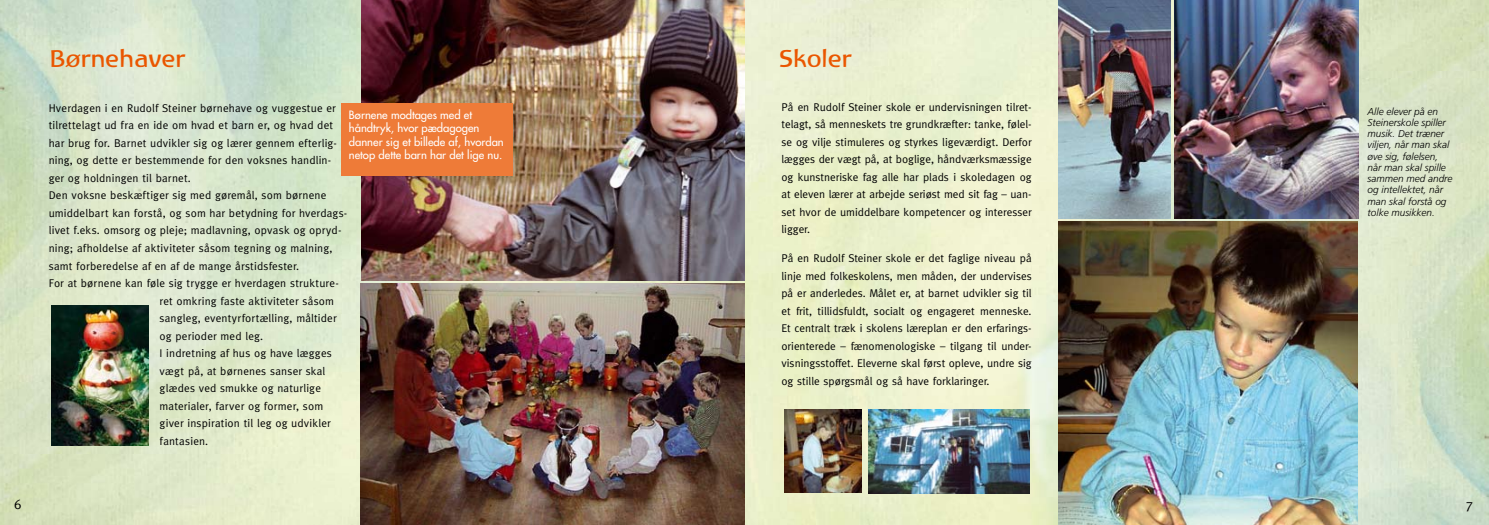
<style>
.page{position:relative;width:1489px;height:525px;background:#fff}
.page>*{position:absolute;margin:0;border:0;box-sizing:border-box;transform-origin:0 0}
.t1{font:23.75px "Atlantis";color:#ea5600}
.t2{font:13.75px "Meta";color:#000}
.t3{font:11.25px/17.5px "Meta";letter-spacing:.015em;color:#000;text-align:justify}
.t4{font:11.25px/13.5px "Futura";color:#fff}
.t5{font:italic 300 10px/11.2px "Frutiger";color:#000}
</style>
<div class="page">
<img style="left:0;top:0;width:1488px;height:524px">
<img style="left:361px;top:0;width:383px;height:280px">
<img style="left:361px;top:283px;width:383px;height:241px">
<img style="left:51px;top:305px;width:98px;height:140px">
<img style="left:1058px;top:221px;width:299px;height:303px">
<img style="left:868px;top:409px;width:161px;height:84px">
<div style="left:342px;top:103px;width:171px;height:72px;background:#ee7b38"></div>
<img style="left:785px;top:409px;width:76px;height:83px">
<img style="left:1174px;top:0;width:183px;height:218px">
<img style="left:1058px;top:0;width:112px;height:218px">
<p class="t2" style="left:14px;top:496px;width:9px">6</p>
<h1 class="t1" style="left:50px;top:45px;width:137px">Børnehaver</h1>
<h1 class="t1" style="left:779px;top:45px;width:74px">Skoler</h1>
<p class="t3" style="left:781px;top:98px;width:252px">På en Rudolf Steiner skole er undervisningen tilret&shy;telagt, så menneskets tre grundkræfter: tanke, følel&shy;se og vilje stimuleres og styrkes ligeværdigt. Derfor lægges der vægt på, at boglige, håndværksmæssige og kunstneriske fag alle har plads i skoledagen og at eleven lærer at arbejde seriøst med sit fag – uan&shy;set hvor de umiddelbare kompetencer og interesser ligger.</p>
<p class="t3" style="left:781px;top:249px;width:252px">På en Rudolf Steiner skole er det faglige niveau på linje med folkeskolens, men måden, der undervises på er anderledes. Målet er, at barnet udvikler sig til et frit, tillidsfuldt, socialt og engageret menneske.<br>Et centralt træk i skolens læreplan er den erfarings&shy;orienterede – fænomenologiske – tilgang til under&shy;visningsstoffet. Eleverne skal først opleve, undre sig og stille spørgsmål og så have forklaringer.</p>
<p class="t3" style="left:49px;top:99px;width:288px">Hverdagen i en Rudolf Steiner børnehave og vuggestue er</p>
<p class="t3" style="left:49px;top:116px;width:286px">tilrettelagt ud fra en ide om hvad et barn er, og hvad det</p>
<p class="t3" style="left:49px;top:134px;width:289px">har brug for. Barnet udvikler sig og lærer gennem efterlig-</p>
<p class="t3" style="left:49px;top:151px;width:284px">ning, og dette er bestemmende for den voksnes handlin-</p>
<p class="t3" style="left:49px;top:169px;width:144px">ger og holdningen til barnet.</p>
<p class="t3" style="left:49px;top:186px;width:279px">Den voksne beskæftiger sig med gøremål, som børnene</p>
<p class="t3" style="left:49px;top:204px;width:300px">umiddelbart kan forstå, og som har betydning for hverdags-</p>
<p class="t3" style="left:49px;top:221px;width:294px">livet f.eks. omsorg og pleje; madlavning, opvask og opryd-</p>
<p class="t3" style="left:49px;top:239px;width:285px">ning; afholdelse af aktiviteter såsom tegning og malning,</p>
<p class="t3" style="left:49px;top:256px;width:252px">samt forberedelse af en af de mange årstidsfester.</p>
<p class="t3" style="left:49px;top:274px;width:291px">For at børnene kan føle sig trygge er hverdagen strukture-</p>
<p class="t3" style="left:159px;top:291px;width:176px">ret omkring faste aktiviteter såsom</p>
<p class="t3" style="left:159px;top:309px;width:179px">sangleg, eventyrfortælling, måltider</p>
<p class="t3" style="left:159px;top:326px;width:105px">og perioder med leg.</p>
<p class="t3" style="left:159px;top:344px;width:174px">I indretning af hus og have lægges</p>
<p class="t3" style="left:159px;top:361px;width:167px">vægt på, at børnenes sanser skal</p>
<p class="t3" style="left:159px;top:379px;width:163px">glædes ved smukke og naturlige</p>
<p class="t3" style="left:159px;top:396px;width:165px">materialer, farver og former, som</p>
<p class="t3" style="left:159px;top:414px;width:173px">giver inspiration til leg og udvikler</p>
<p class="t3" style="left:159px;top:431px;width:50px">fantasien.</p>
<p class="t4" style="left:349px;top:108px;width:156px">Børnene modtages med et håndtryk, hvor pædagogen danner sig et billede af, hvordan netop dette barn har det lige nu.</p>
<p class="t5" style="left:1367px;top:105px;width:87px">Alle elever på en<br>Steinerskole spiller musik. Det træner viljen, når man skal øve sig, følelsen, når man skal spille sammen med andre og intellektet, når man skal forstå og tolke musikken.</p>
<p class="t2" style="left:1465px;top:496px;width:9px">7</p>
</div>
